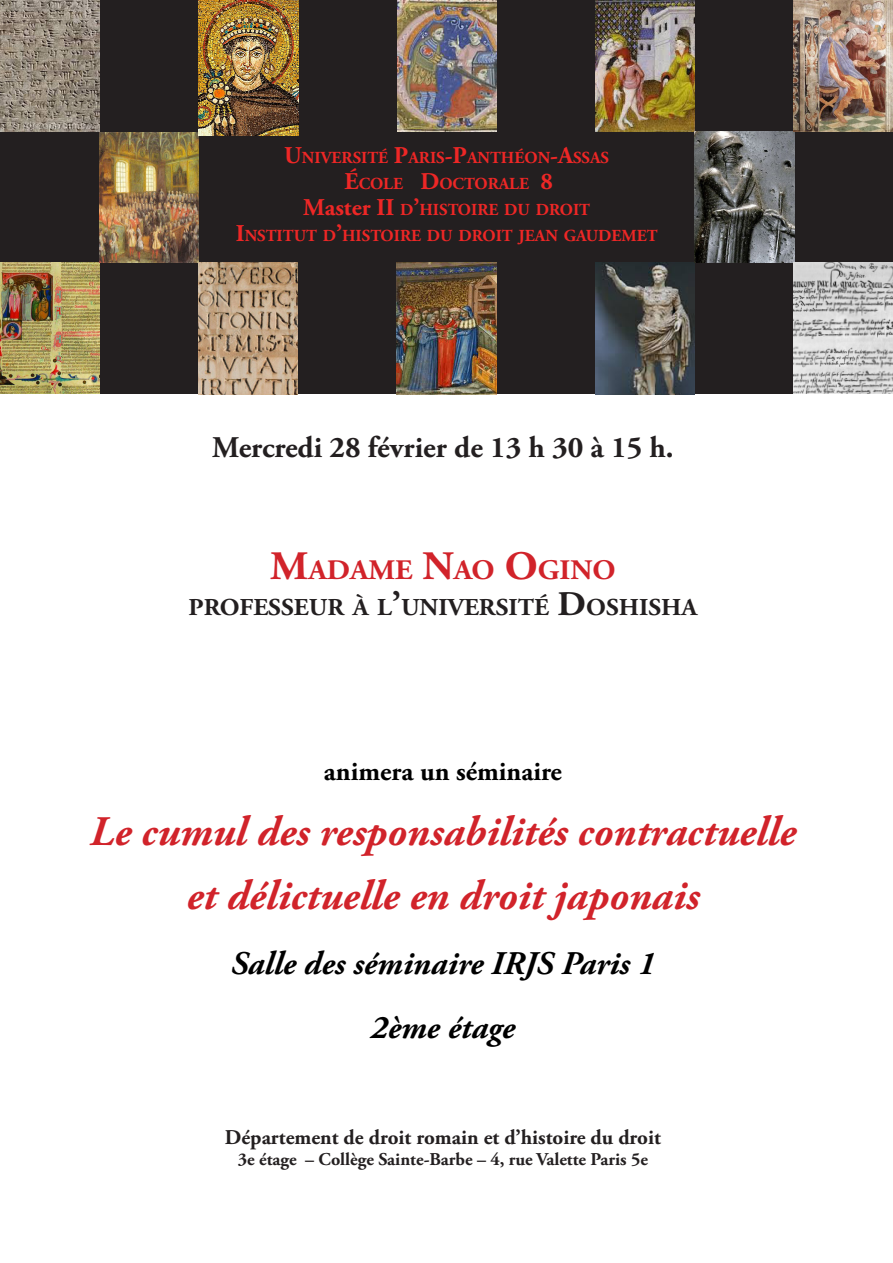
<style>
.page{position:relative;width:893px;height:1263px;background:#fff}
.page>*{position:absolute;margin:0;border:0;box-sizing:border-box;transform-origin:0 0}
.t1{font:italic 700 42px "Adobe Garamond Pro";color:#d1232a}
.t2{font:italic 700 33px "Adobe Garamond Pro";color:#000}
.t3{font:700 30px "Adobe Garamond Pro";color:#231f20}
.t4{font:700 28.2px "Adobe Garamond Pro";color:#d1232a;scale:1.04 1}
.t5{font:700 27px "Adobe Garamond Pro";color:#000}
.t6{font:700 24.15px "Adobe Garamond Pro";color:#231f20;scale:1.04 1}
.t7{font:700 21px "Adobe Garamond Pro";color:#231f20}
.t8{font:700 18px "Adobe Garamond Pro";color:#231f20}
.t9{font:700 16.8px "Adobe Garamond Pro";color:#ee2726}
.s1{font-size:24px}
.s2{font-size:40.35px}
.s3{font-size:34.5px}
</style>
<div class="page">
<div style="left:0;top:0;width:893px;height:393px;background:#231f20"></div>
<img style="left:0;top:263px;width:99px;height:131px">
<img style="left:100px;top:132px;width:98px;height:131px">
<img style="left:199px;top:0;width:99px;height:135px">
<img style="left:198px;top:263px;width:100px;height:131px">
<img style="left:397px;top:263px;width:99px;height:131px">
<img style="left:595px;top:0;width:100px;height:131px">
<img style="left:595px;top:263px;width:100px;height:131px">
<img style="left:695px;top:131px;width:99px;height:132px">
<img style="left:794px;top:0;width:99px;height:131px">
<img style="left:794px;top:263px;width:99px;height:131px">
<img style="left:397px;top:0;width:100px;height:131px">
<img style="left:0;top:0;width:100px;height:131px">
<p class="t9" style="left:284px;top:147px;width:326px"><span class="s1">U</span>NIVERSITÉ <span class="s1">P</span>ARIS<span class="s1">-P</span>ANTHÉON<span class="s1">-A</span>SSAS</p>
<p class="t9" style="left:344px;top:173px;width:210px"><span class="s1">É</span>COLE <span class="s1">D</span>OCTORALE <span class="s1">8</span></p>
<p class="t9" style="left:303px;top:199px;width:288px"><span class="s1">Master II</span> D<span class="s1">’</span>HISTOIRE DU DROIT</p>
<p class="t9" style="left:236px;top:225px;width:423px"><span class="s1">I</span>NSTITUT D<span class="s1">’</span>HISTOIRE DU DROIT JEAN GAUDEMET</p>
<p class="t3" style="left:212px;top:430px;width:463px">Mercredi 28 février de 13 h 30 à 15 h.</p>
<p class="t4" style="left:270px;top:553px;width:334px"><span class="s2">M</span>ADAME <span class="s2">N</span>AO <span class="s2">O</span>GINO</p>
<p class="t6" style="left:189px;top:593px;width:491px">PROFESSEUR À L<span class="s3">’</span>UNIVERSITÉ <span class="s3">D</span>OSHISHA</p>
<p class="t5" style="left:324px;top:756px;width:239px">animera un séminaire</p>
<p class="t1" style="left:90px;top:807px;width:707px">Le cumul des responsabilités contractuelle</p>
<p class="t1" style="left:186px;top:872px;width:515px">et délictuelle en droit japonais</p>
<p class="t2" style="left:231px;top:944px;width:426px">Salle des séminaire IRJS Paris 1</p>
<p class="t2" style="left:371px;top:1009px;width:146px">2ème étage</p>
<p class="t7" style="left:225px;top:1125px;width:437px">Département de droit romain et d’histoire du droit</p>
<p class="t8" style="left:238px;top:1149px;width:412px">3e étage – Collège Sainte-Barbe – 4, rue Valette Paris 5e</p>
</div>
